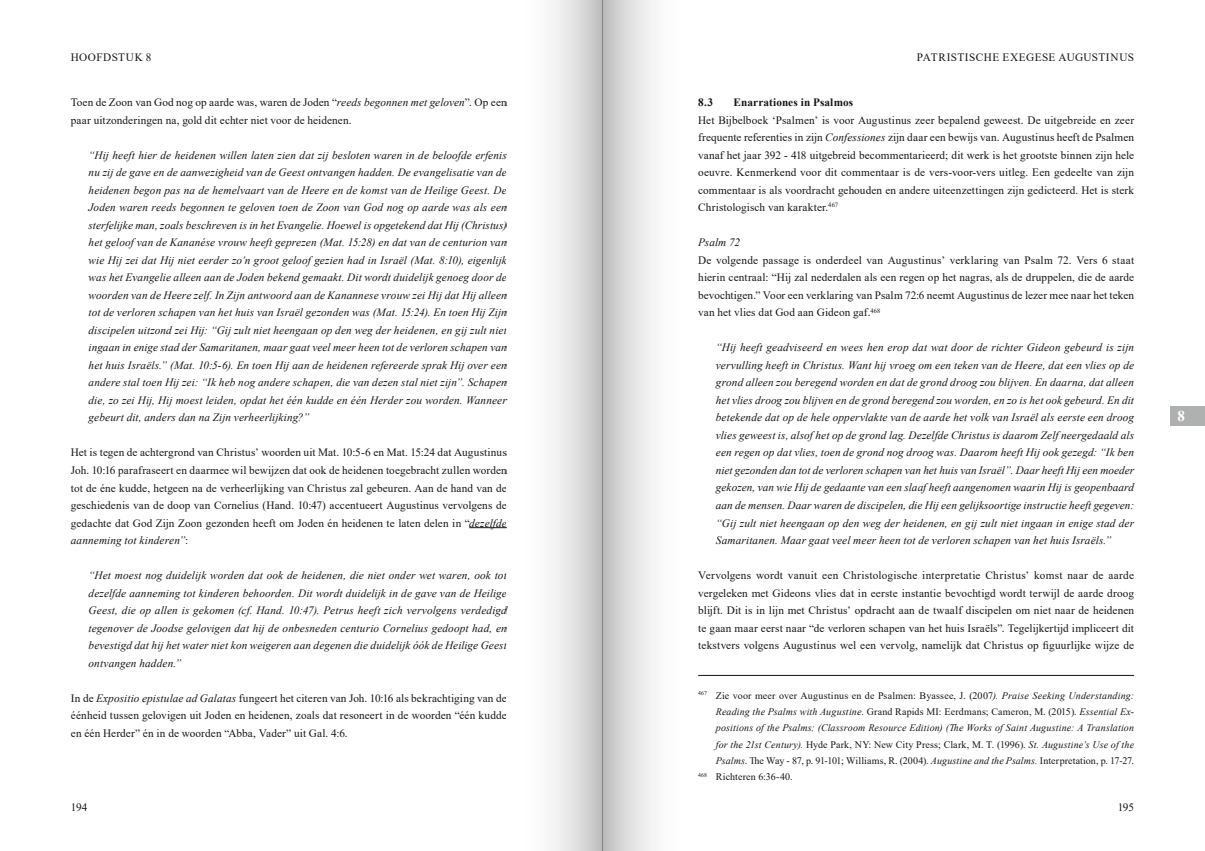
<style>
.page{position:relative;width:1205px;height:851px;background:#fff}
.page>*{position:absolute;margin:0;border:0;box-sizing:border-box;transform-origin:0 0}
.t1{font:700 15px "Times New Roman";color:#fff}
.Alinea_QUOTE_GROTER{font:italic 11.25px/17.5px "Times New Roman";letter-spacing:.01em;color:#151616;text-align:justify}
.Alinea{font:11.25px/17.5px "Times New Roman";letter-spacing:.01em;color:#151616;text-align:justify}
.Alinea-2{font:11.25px "Times New Roman";letter-spacing:.04em;color:#151616}
.t2{font:700 11.25px "Times New Roman";letter-spacing:.01em;color:#151616}
.Kop_3_-_zonder_numme{font:italic 11.25px "Times New Roman";letter-spacing:.005em;color:#151616}
.Voetnoot{font:italic 10px/16.2px "Times New Roman";letter-spacing:.01em;color:#151616;text-align:justify}
.Voetnoot-2{font:10px "Times New Roman";letter-spacing:.015em;color:#151616}
.s1{font-family:"Times New Roman PS Italic MT2"}
.s2{font-family:"Times New Roman PS Italic MT2";font-style:normal}
.s3{font-style:italic}
.s4{font-family:"Times New Roman PSMT2"}
.s5{font-style:normal}
.s6{font-family:"Times New Roman PSMT2";font-style:normal}
</style>
<div class="page">
<hr style="left:469px;top:527px;width:38px;height:1px;background:#151616">
<hr style="left:698px;top:675px;width:436px;height:1px;background:#151616">
<div style="left:1170px;top:405px;width:35px;height:20px;background:#afb0b0"></div>
<div style="left:602px;top:0;width:96px;height:850px;background:linear-gradient(to right,#c9c9c9,#fff)"></div>
<div style="left:507px;top:0;width:95px;height:850px;background:linear-gradient(to right,#fff,#ccc)"></div>
<p class="Alinea-2" style="left:71px;top:49px;width:82px">HOOFDSTUK 8</p>
<p class="Alinea-2" style="left:917px;top:49px;width:219px">PATRISTISCHE EXEGESE AUGUSTINUS</p>
<p class="Alinea" style="left:71px;top:93px;width:437px">Toen de Zoon van God nog op aarde was, waren de Joden “<span class="s1">reeds begonnen met geloven</span>”. Op een paar uitzonderingen na, gold dit echter niet voor de heidenen.</p>
<p class="Alinea_QUOTE_GROTER" style="left:89px;top:146px;width:420px">“Hij heeft hier de heidenen willen laten zien dat zij besloten waren in de beloofde erfenis nu zij de gave en de aanwezigheid van de Geest ontvangen hadden. De evangelisatie van de heidenen begon pas na de hemelvaart van de Heere en de komst van de Heilige Geest. De <span class="s2">Joden waren reeds begonnen te geloven toen de Zoon van God nog op aarde was als een </span>sterfelijke man, zoals beschreven is in het Evangelie. Hoewel is opgetekend dat Hij (Christus) het geloof van de Kananése vrouw heeft geprezen (Mat. 15:28) en dat van de centurion van wie Hij zei dat Hij niet eerder zo’n groot geloof gezien had in Israël (Mat. 8:10), eigenlijk was het Evangelie alleen aan de Joden bekend gemaakt. Dit wordt duidelijk genoeg door de woorden van de Heere zelf. In Zijn antwoord aan de Kanannese vrouw zei Hij dat Hij alleen tot de verloren schapen van het huis van Israël gezonden was (Mat. 15:24). En toen Hij Zijn discipelen uitzond zei Hij: “Gij zult niet heengaan op den weg der heidenen, en gij zult niet ingaan in enige stad der Samaritanen, maar gaat veel meer heen tot de verloren schapen van het huis Israëls.” (Mat. 10:5-6). En toen Hij aan de heidenen refereerde sprak Hij over een andere stal toen Hij zei: “Ik heb nog andere schapen, die van dezen stal niet zijn”. Schapen die, zo zei Hij, Hij moest leiden, opdat het één kudde en één Herder zou worden. Wanneer gebeurt dit, anders dan na Zijn verheerlijking?”</p>
<p class="Alinea" style="left:71px;top:443px;width:437px">Het is tegen de achtergrond van Christus’ woorden uit Mat. 10:5-6 en Mat. 15:24 dat Augustinus Joh. 10:16 parafraseert en daarmee wil bewijzen dat ook de heidenen toegebracht zullen worden tot de éne kudde, hetgeen na de verheerlijking van Christus zal gebeuren. Aan de hand van de geschiedenis van de doop van Cornelius (Hand. 10:47) accentueert Augustinus vervolgens de gedachte dat God Zijn Zoon gezonden heeft om Joden én heidenen te laten delen in “<span class="s1">dezelfde </span><span class="s3">aanneming tot kinderen”</span>:</p>
<p class="Alinea_QUOTE_GROTER" style="left:89px;top:566px;width:420px">“Het moest nog duidelijk worden dat ook de heidenen, die niet onder wet waren, ook tot dezelfde aanneming tot kinderen behoorden. Dit wordt duidelijk in de gave van de Heilige Geest, die op allen is gekomen (cf. Hand. 10:47). Petrus heeft zich vervolgens verdedigd tegenover de Joodse gelovigen dat hij de onbesneden centurio Cornelius gedoopt had, en bevestigd dat hij het water niet kon weigeren aan degenen die duidelijk óók de Heilige Geest <span class="s2">ontvangen hadden.”</span></p>
<p class="Alinea" style="left:71px;top:688px;width:437px">In de <span class="s1">Expositio epistulae ad Galatas</span> fungeert het citeren van Joh. 10:16 als bekrachtiging van de éénheid tussen gelovigen uit Joden en heidenen, zoals dat resoneert in de woorden “één kudde en één Herder” én in de woorden “Abba, Vader” uit Gal. 4:6.</p>
<p class="t2" style="left:698px;top:94px;width:16px">8.3</p>
<p class="t2" style="left:733px;top:94px;width:121px">Enarrationes in Psalmos</p>
<p class="Alinea" style="left:698px;top:111px;width:437px">Het Bijbelboek ‘Psalmen’ is voor Augustinus zeer bepalend geweest. De uitgebreide en zeer <span class="s4">frequente referenties in zijn</span> <span class="s1">Confessiones</span> zijn daar een bewijs van. Augustinus heeft de Psalmen vanaf het jaar 392 - 418 uitgebreid becommentarieerd; dit werk is het grootste binnen zijn hele oeuvre. Kenmerkend voor dit commentaar is de vers-voor-vers uitleg. Een gedeelte van zijn commentaar is als voordracht gehouden en andere uiteenzettingen zijn gedicteerd. Het is sterk Christologisch van karakter.<sup>467</sup></p>
<p class="Kop_3_-_zonder_numme" style="left:698px;top:235px;width:43px">Psalm 72</p>
<p class="Alinea" style="left:698px;top:251px;width:437px">De volgende passage is onderdeel van Augustinus’ verklaring van Psalm 72. Vers 6 staat hierin centraal: “Hij zal nederdalen als een regen op het nagras, als de druppelen, die de aarde bevochtigen.” Voor een verklaring van Psalm 72:6 neemt Augustinus de lezer mee naar het teken van het vlies dat God aan Gideon gaf.<sup>468</sup></p>
<p class="Alinea_QUOTE_GROTER" style="left:716px;top:338px;width:420px">“Hij heeft geadviseerd en wees hen erop dat wat door de richter Gideon gebeurd is zijn vervulling heeft in Christus. Want hij vroeg om een teken van de Heere, dat een vlies op de grond alleen zou beregend worden en dat de grond droog zou blijven. En daarna, dat alleen het vlies droog zou blijven en de grond beregend zou worden, en zo is het ook gebeurd. En dit betekende dat op de hele oppervlakte van de aarde het volk van Israël als eerste een droog <span class="s2">vlies geweest is, alsof het op de grond lag. Dezelfde Christus is daarom Zelf neergedaald als </span>een regen op dat vlies, toen de grond nog droog was. Daarom heeft Hij ook gezegd: “Ik ben niet gezonden dan tot de verloren schapen van het huis van Israël”. Daar heeft Hij een moeder gekozen, van wie Hij de gedaante van een slaaf heeft aangenomen waarin Hij is geopenbaard aan de mensen. Daar waren de discipelen, die Hij een gelijksoortige instructie heeft gegeven: “Gij zult niet heengaan op den weg der heidenen, en gij zult niet ingaan in enige stad der Samaritanen. Maar gaat veel meer heen tot de verloren schapen van het huis Israëls.”</p>
<p class="Alinea" style="left:698px;top:566px;width:437px">Vervolgens wordt vanuit een Christologische interpretatie Christus’ komst naar de aarde vergeleken met Gideons vlies dat in eerste instantie bevochtigd wordt terwijl de aarde droog blijft. Dit is in lijn met Christus’ opdracht aan de twaalf discipelen om niet naar de heidenen te gaan maar eerst naar “de verloren schapen van het huis Israëls”. Tegelijkertijd impliceert dit <span class="s4">tekstvers volgens Augustinus wel een vervolg, namelijk dat Christus op figuurlijke wijze de</span></p>
<p class="Voetnoot" style="left:716px;top:687px;width:420px;text-indent:-18px"><sup>467</sup> <span class="s5">Zie voor meer over Augustinus en de Psalmen: Byassee, J. (2007</span>). Praise Seeking Understanding:<br>Reading the Psalms with Augustine<span class="s5">. Grand Rapids MI: Eerdmans; Cameron, M. (2015).</span> <span class="s2">Essential Ex&shy;</span>positions of the Psalms: (Classroom Resource Edition) (The Works of Saint Augustine: A Translation for the 21st Century). <span class="s5">Hyde Park, NY: New City Press; Clark, M. T. (1996).</span> St. Augustine’s Use of the <span class="s2">Psalms</span><span class="s6">. The Way - 87, p. 91-101; Williams, R. (2004).</span> Augustine and the Psalms. <span class="s5">Interpretation, p. 17-27.</span></p>
<p class="Voetnoot-2" style="left:698px;top:769px;width:96px"><sup>468</sup> Richteren 6:36-40.</p>
<p class="Alinea" style="left:71px;top:797px;width:18px">194</p>
<p class="Alinea" style="left:1117px;top:797px;width:18px">195</p>
<h1 class="t1" style="left:1177px;top:405px;width:9px">8</h1>
</div>
